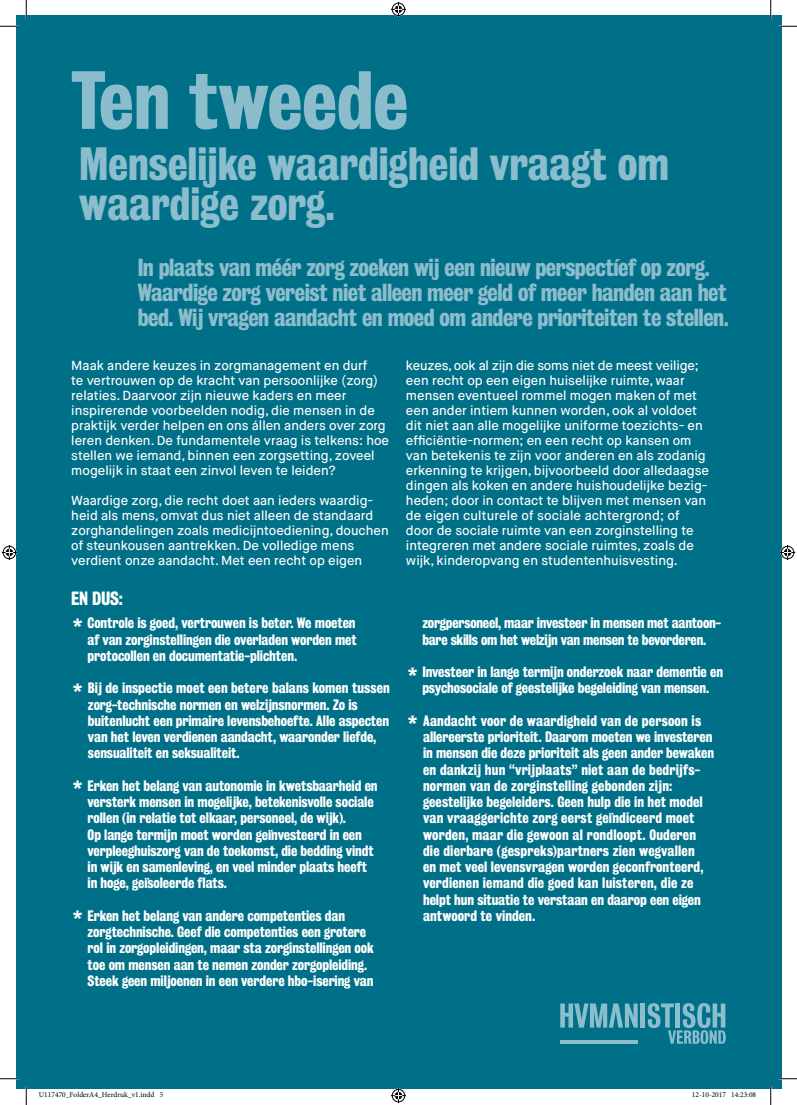
<style>
.page{position:relative;width:797px;height:1105px;background:#fff}
.page>*{position:absolute;margin:0;border:0;box-sizing:border-box;transform-origin:0 0}
.t1{font:75px "Bureau Grotesque Three Seven";color:#8cbdcd}
.t2{font:42.5px/40px "Bureau Grotesque Three Seven";color:#8cbdcd}
.t3{font:22.5px/25px "Bureau Grotesque Three Seven";letter-spacing:-.025em;color:#8cbdcd}
.t4{font:17.5px "Bureau Grotesque Three Seven";color:#fff}
.t5{font:13.75px/16.2px "Bureau Grotesque Three Seven";letter-spacing:-.005em;color:#fff}
.t6{font:500 13.12px/15px "Maison Neue";color:#fff}
.t7{font:7.5px "Minion Pro";color:#000}
.s1{font-family:"Arial";font-weight:900;font-size:23.75px}
</style>
<div class="page">
<div style="left:16px;top:16px;width:765px;height:1073px;background:#007088"></div>
<div style="left:640px;top:1003px;width:5px;height:24px;background:#8cbdcd"></div>
<svg style="left:647px;top:1003px;width:78px;height:41px"></svg>
<svg style="left:560px;top:1003px;width:77px;height:25px"></svg>
<hr style="left:560px;top:1040px;width:77px;height:4px;background:#8cbdcd">
<svg style="left:0;top:25px;width:19px;height:2px"></svg>
<svg style="left:778px;top:25px;width:19px;height:2px"></svg>
<svg style="left:0;top:1078px;width:19px;height:1px"></svg>
<svg style="left:778px;top:1078px;width:19px;height:1px"></svg>
<svg style="left:25px;top:0;width:2px;height:19px"></svg>
<svg style="left:25px;top:1086px;width:2px;height:19px"></svg>
<svg style="left:770px;top:0;width:1px;height:19px"></svg>
<svg style="left:770px;top:1086px;width:1px;height:19px"></svg>
<svg style="left:391px;top:2px;width:15px;height:15px"></svg>
<svg style="left:391px;top:1088px;width:15px;height:15px"></svg>
<svg style="left:2px;top:545px;width:15px;height:15px"></svg>
<svg style="left:780px;top:545px;width:15px;height:15px"></svg>
<h1 class="t1" style="left:71px;top:57px;width:338px">Ten tweede</h1>
<h2 class="t2" style="left:79px;top:144px;width:591px">Menselijke waardigheid vraagt om waardige zorg.</h2>
<h3 class="t3" style="left:138px;top:255px;width:592px">In plaats van méér zorg zoeken wij een nieuw perspectíef op zorg.<br>Waardige zorg vereist niet alleen meer geld of meer handen aan het bed. Wij vragen aandacht en moed om andere prioriteiten te stellen.</h3>
<p class="t6" style="left:71px;top:358px;width:319px">Maak andere keuzes in zorgmanagement en durf<br>te vertrouwen op de kracht van persoonlijke (zorg) relaties. Daarvoor zijn nieuwe kaders en meer inspirerende voorbeelden nodig, die mensen in de praktijk verder helpen en ons állen anders over zorg leren denken. De fundamentele vraag is telkens: hoe stellen we iemand, binnen een zorgsetting, zoveel mogelijk in staat een zinvol leven te leiden?</p>
<p class="t6" style="left:71px;top:493px;width:319px">Waardige zorg, die recht doet aan ieders waardig&shy;heid als mens, omvat dus niet alleen de standaard zorghandelingen zoals medicijntoediening, douchen of steunkousen aantrekken. De volledige mens verdient onze aandacht. Met een recht op eigen</p>
<p class="t4" style="left:71px;top:588px;width:53px">EN DUS:</p>
<p class="t5" style="left:88px;top:615px;width:271px;text-align:justify;text-indent:-16px"><span class="s1">*</span> Controle is goed, vertrouwen is beter. We moeten af van zorginstellingen die overladen worden met protocollen en documentatie-plichten.</p>
<p class="t5" style="left:88px;top:680px;width:303px;text-indent:-17px"><span class="s1">*</span> Bij de inspectie moet een betere balans komen tussen zorg-technische normen en welzijnsnormen. Zo is buitenlucht een primaire levensbehoefte. Alle aspecten van het leven verdienen aandacht, waaronder liefde, sensualiteit en seksualiteit.</p>
<p class="t5" style="left:88px;top:778px;width:291px;text-indent:-16px"><span class="s1">*</span> Erken het belang van autonomie in kwetsbaarheid en versterk mensen in mogelijke, betekenisvolle sociale rollen (in relatie tot elkaar, personeel, de wijk).<br>Op lange termijn moet worden geïnvesteerd in een verpleeghuiszorg van de toekomst, die bedding vindt in wijk en samenleving, en veel minder plaats heeft in hoge, geïsoleerde flats.</p>
<p class="t5" style="left:88px;top:908px;width:287px;text-indent:-16px"><span class="s1">*</span> Erken het belang van andere competenties dan zorgtechnische. Geef die competenties een grotere rol in zorgopleidingen, maar sta zorginstellingen ook toe om mensen aan te nemen zonder zorgopleiding.<br>Steek geen miljoenen in een verdere hbo-isering van</p>
<p class="t6" style="left:406px;top:358px;width:304px">keuzes, ook al zijn die soms niet de meest veilige; een recht op een eigen huiselijke ruimte, waar mensen eventueel rommel mogen maken of met een ander intiem kunnen worden, ook al voldoet dit niet aan alle mogelijke uniforme toezichts- en efficiëntie-normen; en een recht op kansen om van betekenis te zijn voor anderen en als zodanig erkenning te krijgen, bijvoorbeeld door alledaagse dingen als koken en andere huishoudelijke bezig&shy;heden; door in contact te blijven met mensen van de eigen culturele of sociale achtergrond; of door de sociale ruimte van een zorginstelling te integreren met andere sociale ruimtes, zoals de wijk, kinderopvang en studentenhuisvesting.</p>
<p class="t5" style="left:422px;top:615px;width:301px">zorgpersoneel, maar investeer in mensen met aantoon&shy;bare skills om het welzijn van mensen te bevorderen.</p>
<p class="t5" style="left:406px;top:664px;width:318px;text-align:center"><span class="s1">*</span> Investeer in lange termijn onderzoek naar dementie en psychosociale of geestelijke begeleiding van mensen.</p>
<p class="t5" style="left:423px;top:713px;width:292px;text-indent:-17px"><span class="s1">*</span> Aandacht voor de waardigheid van de persoon is allereerste prioriteit. Daarom moeten we investeren in mensen die deze prioriteit als geen ander bewaken en dankzij hun “vrijplaats” niet aan de bedrijfs&shy;normen van de zorginstelling gebonden zijn: geestelijke begeleiders. Geen hulp die in het model van vraaggerichte zorg eerst geïndiceerd moet worden, maar die gewoon al rondloopt. Ouderen die dierbare (gespreks)partners zien wegvallen<br>en met veel levensvragen worden geconfronteerd, verdienen iemand die goed kan luisteren, die ze helpt hun situatie te verstaan en daarop een eigen antwoord te vinden.</p>
<p class="t7" style="left:39px;top:1090px;width:126px">U117470_FolderA4_Herdruk_v1.indd 5</p>
<p class="t7" style="left:692px;top:1090px;width:66px">12-10-2017 14:23:08</p>
</div>
